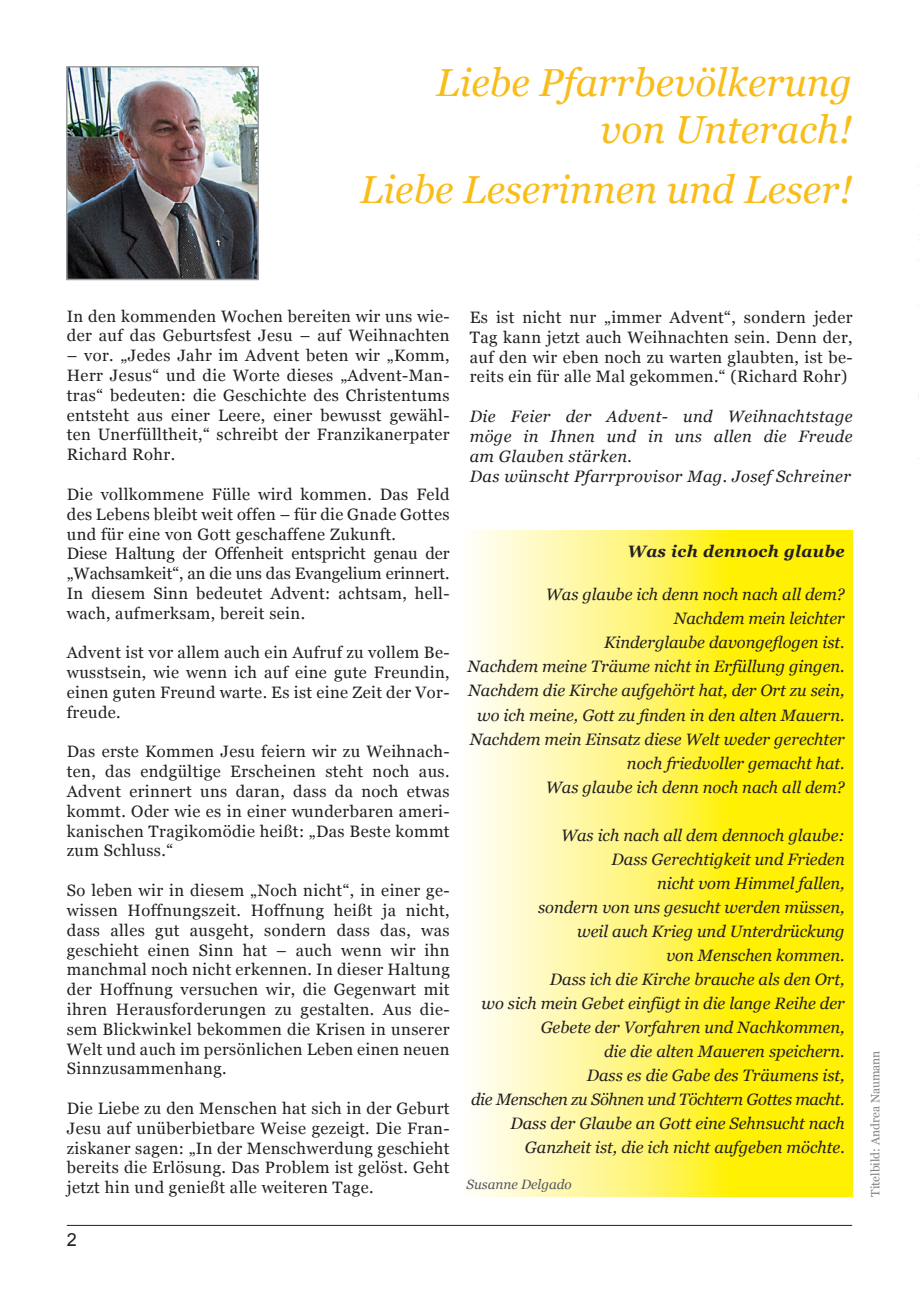
<style>
.page{position:relative;width:919px;height:1289px;background:#fff}
.page>*{position:absolute;margin:0;border:0;box-sizing:border-box;transform-origin:0 0}
.t1{font:italic 39px/46.8px "Georgia";color:#f9bd1b;text-align:right}
.t2{font:18px "Arial";color:#231f20}
.t3{font:16.5px/19.8px "Georgia";letter-spacing:.025em;color:#231f20;text-align:justify}
.t4{font:italic 16.5px/24px "Georgia";color:#231f20;text-align:right}
.t5{font:italic 16.5px/19.8px "Georgia";letter-spacing:.025em;color:#231f20}
.t6{font:italic 700 16.5px "Georgia";letter-spacing:.025em;color:#231f20}
.t7{font:italic 13.5px "Georgia";color:#57585a}
.t8{font:12px "Georgia";color:#808285}
</style>
<div class="page">
<hr style="left:67px;top:1225px;width:785px;height:1px;background:#231f20">
<svg style="left:474px;top:530px;width:378px;height:666px;background:#fff45f"></svg>
<img style="left:69px;top:69px;width:187px;height:208px">
<div style="left:66px;top:66px;width:193px;height:214px;border:2px solid #9d9fa2"></div>
<h1 class="t1" style="left:436px;top:60px;width:417px">Liebe Pfarrbevölkerung von Unterach!</h1>
<h1 class="t1" style="left:360px;top:167px;width:493px">Liebe Leserinnen und Leser!</h1>
<p class="t3" style="left:67px;top:306px;width:384px">In den kommenden Wochen bereiten wir uns wie&shy;der auf das Geburtsfest Jesu – auf Weihnachten</p>
<p class="t3" style="left:67px;top:346px;width:384px">– vor. „Jedes Jahr im Advent beten wir „Komm, Herr Jesus“ und die Worte dieses „Advent-Man&shy;tras“ bedeuten: die Geschichte des Christentums entsteht aus einer Leere, einer bewusst gewähl&shy;ten Unerfülltheit,“ schreibt der Franzikanerpater Richard Rohr.</p>
<p class="t3" style="left:67px;top:484px;width:384px;text-align:left">Die vollkommene Fülle wird kommen. Das Feld des Lebens bleibt weit offen – für die Gnade Gottes und für eine von Gott geschaffene Zukunft.<br>Diese Haltung der Offenheit entspricht genau der „Wachsamkeit“, an die uns das Evangelium erinnert.<br>In diesem Sinn bedeutet Advent: achtsam, hell&shy;wach, aufmerksam, bereit sein.</p>
<p class="t3" style="left:67px;top:643px;width:384px">Advent ist vor allem auch ein Aufruf zu vollem Be&shy;wusstsein, wie wenn ich auf eine gute Freundin, einen guten Freund warte. Es ist eine Zeit der Vor&shy;freude.</p>
<p class="t3" style="left:67px;top:742px;width:384px">Das erste Kommen Jesu feiern wir zu Weihnach&shy;ten, das endgültige Erscheinen steht noch aus.<br>Advent erinnert uns daran, dass da noch etwas kommt. Oder wie es in einer wunderbaren ameri&shy;kanischen Tragikomödie heißt: „Das Beste kommt zum Schluss.“</p>
<p class="t3" style="left:67px;top:880px;width:384px">So leben wir in diesem „Noch nicht“, in einer ge&shy;wissen Hoffnungszeit. Hoffnung heißt ja nicht, dass alles gut ausgeht, sondern dass das, was geschieht einen Sinn hat – auch wenn wir ihn manchmal noch nicht erkennen. In dieser Haltung der Hoffnung versuchen wir, die Gegenwart mit ihren Herausforderungen zu gestalten. Aus die&shy;sem Blickwinkel bekommen die Krisen in unserer Welt und auch im persönlichen Leben einen neuen Sinnzusammenhang.</p>
<p class="t3" style="left:67px;top:1098px;width:384px">Die Liebe zu den Menschen hat sich in der Geburt Jesu auf unüberbietbare Weise gezeigt. Die Fran&shy;ziskaner sagen: „In der Menschwerdung geschieht bereits die Erlösung. Das Problem ist gelöst. Geht jetzt hin und genießt alle weiteren Tage.</p>
<p class="t2" style="left:67px;top:1227px;width:12px">2</p>
<p class="t3" style="left:469px;top:308px;width:384px">Es ist nicht nur „immer Advent“, sondern jeder Tag kann jetzt auch Weihnachten sein. Denn der, auf den wir eben noch zu warten glaubten, ist be&shy;reits ein für alle Mal gekommen.“ (Richard Rohr)</p>
<p class="t5" style="left:469px;top:406px;width:384px">Die Feier der Advent- und Weihnachtstage möge in Ihnen und in uns allen die Freude am Glauben stärken.<br>Das wünscht Pfarrprovisor Mag. Josef Schreiner</p>
<p class="t6" style="left:627px;top:540px;width:219px">Was ich dennoch glaube</p>
<p class="t4" style="left:467px;top:583px;width:379px">Was glaube ich denn noch nach all dem?<br>Nachdem mein leichter<br>Kinderglaube davongeflogen ist.<br>Nachdem meine Träume nicht in Erfüllung gingen.<br>Nachdem die Kirche aufgehört hat, der Ort zu sein, wo ich meine, Gott zu finden in den alten Mauern.<br>Nachdem mein Einsatz diese Welt weder gerechter noch friedvoller gemacht hat.<br>Was glaube ich denn noch nach all dem?</p>
<p class="t4" style="left:471px;top:823px;width:375px">Was ich nach all dem dennoch glaube:<br>Dass Gerechtigkeit und Frieden<br>nicht vom Himmel fallen,<br>sondern von uns gesucht werden müssen,<br>weil auch Krieg und Unterdrückung<br>von Menschen kommen.<br>Dass ich die Kirche brauche als den Ort,<br>wo sich mein Gebet einfügt in die lange Reihe der Gebete der Vorfahren und Nachkommen,<br>die die alten Maueren speichern.<br>Dass es die Gabe des Träumens ist,<br>die Menschen zu Söhnen und Töchtern Gottes macht.<br>Dass der Glaube an Gott eine Sehnsucht nach Ganzheit ist, die ich nicht aufgeben möchte.</p>
<p class="t7" style="left:466px;top:1175px;width:107px">Susanne Delgado</p>
<p class="t8" style="left:868px;top:1196px;width:148px;rotate:-90deg">Titelbild: Andrea Naumann</p>
</div>
